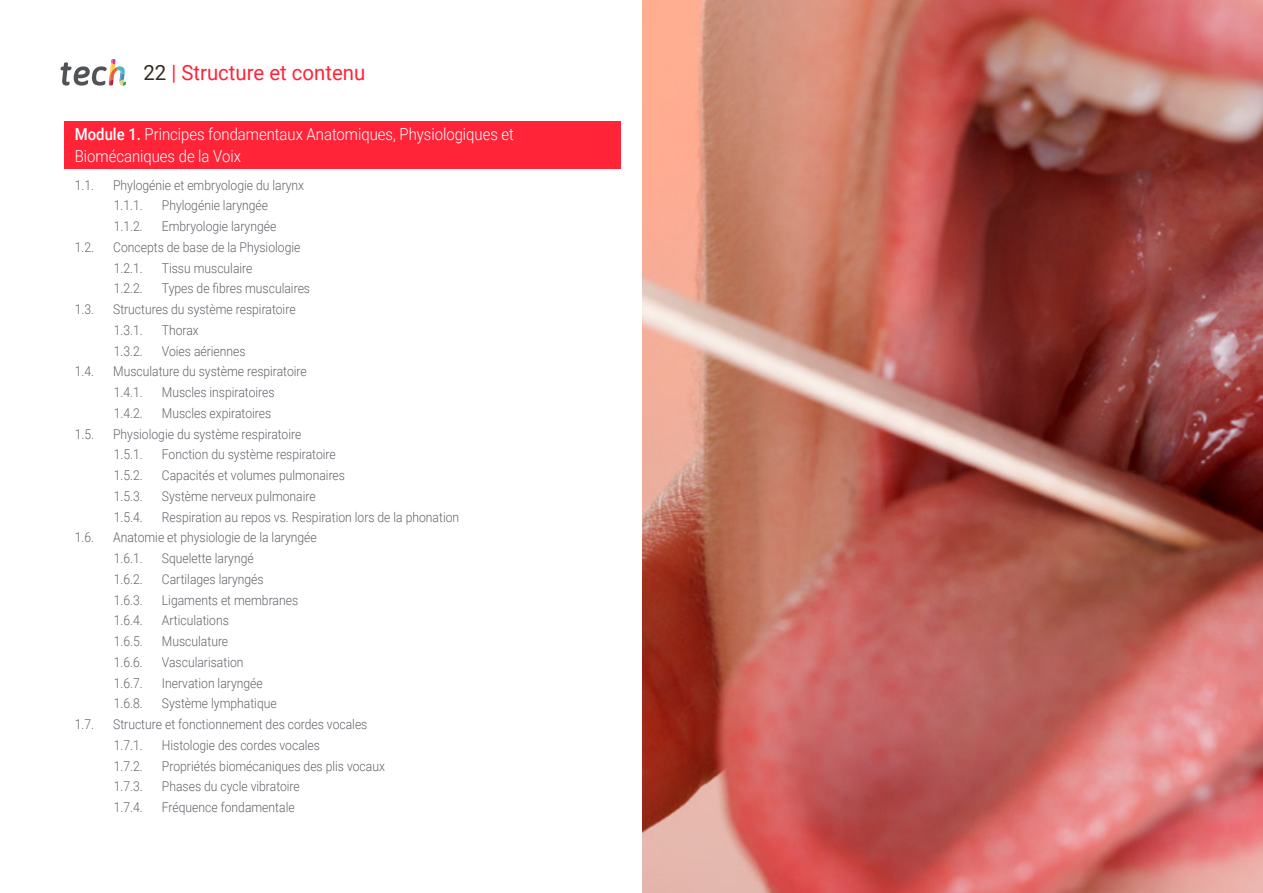
<style>
.page{position:relative;width:1263px;height:893px;background:#fff}
.page>*{position:absolute;margin:0;border:0;box-sizing:border-box;transform-origin:0 0}
.t1{font:21px "Roboto";color:#ff2438}
.t2{font:300 16.5px/22.5px "Roboto";color:#fff;scale:.9 1}
.t3{font:300 13.5px/20.7px "Roboto";color:#61646a;scale:.9 1}
.s1{color:#312e20}
.s2{font-weight:500}
</style>
<div class="page">
<img style="left:642px;top:0;width:621px;height:893px">
<svg style="left:61px;top:59px;width:65px;height:27px"></svg>
<div style="left:64px;top:121px;width:557px;height:48px;background:#ff2438"></div>
<h1 class="t1" style="left:144px;top:57px;width:223px"><span class="s1">22</span> | Structure et contenu</h1>
<p class="t2" style="left:75px;top:122px;width:489px"><span class="s2">Module 1.</span> Principes fondamentaux Anatomiques, Physiologiques et<br>Biomécaniques de la Voix</p>
<p class="t3" style="left:75px;top:174px;width:23px">1.1.</p>
<p class="t3" style="left:113px;top:174px;width:214px">Phylogénie et embryologie du larynx<br>1.1.1.</p>
<p class="t3" style="left:162px;top:195px;width:120px">Phylogénie laryngée</p>
<p class="t3" style="left:114px;top:215px;width:34px">1.1.2.</p>
<p class="t3" style="left:162px;top:215px;width:129px">Embryologie laryngée</p>
<p class="t3" style="left:75px;top:236px;width:23px">1.2.</p>
<p class="t3" style="left:113px;top:236px;width:210px">Concepts de base de la Physiologie<br>1.2.1.</p>
<p class="t3" style="left:162px;top:257px;width:102px">Tissu musculaire</p>
<p class="t3" style="left:114px;top:278px;width:34px">1.2.2.</p>
<p class="t3" style="left:162px;top:278px;width:166px">Types de fibres musculaires</p>
<p class="t3" style="left:75px;top:298px;width:23px">1.3.</p>
<p class="t3" style="left:113px;top:298px;width:204px">Structures du système respiratoire<br>1.3.1.</p>
<p class="t3" style="left:162px;top:319px;width:43px">Thorax</p>
<p class="t3" style="left:114px;top:340px;width:34px">1.3.2.</p>
<p class="t3" style="left:162px;top:340px;width:95px">Voies aériennes</p>
<p class="t3" style="left:75px;top:361px;width:23px">1.4.</p>
<p class="t3" style="left:113px;top:361px;width:217px">Musculature du système respiratoire<br>1.4.1.</p>
<p class="t3" style="left:162px;top:381px;width:127px">Muscles inspiratoires</p>
<p class="t3" style="left:114px;top:402px;width:34px">1.4.2.</p>
<p class="t3" style="left:162px;top:402px;width:123px">Muscles expiratoires</p>
<p class="t3" style="left:75px;top:423px;width:23px">1.5.</p>
<p class="t3" style="left:113px;top:423px;width:211px">Physiologie du système respiratoire<br>1.5.1.</p>
<p class="t3" style="left:162px;top:444px;width:195px">Fonction du système respiratoire</p>
<p class="t3" style="left:114px;top:464px;width:34px">1.5.2.</p>
<p class="t3" style="left:162px;top:464px;width:205px">Capacités et volumes pulmonaires</p>
<p class="t3" style="left:114px;top:485px;width:34px">1.5.3.</p>
<p class="t3" style="left:162px;top:485px;width:172px">Système nerveux pulmonaire</p>
<p class="t3" style="left:114px;top:506px;width:34px">1.5.4.</p>
<p class="t3" style="left:162px;top:506px;width:332px">Respiration au repos vs. Respiration lors de la phonation</p>
<p class="t3" style="left:75px;top:527px;width:23px">1.6.</p>
<p class="t3" style="left:113px;top:527px;width:228px">Anatomie et physiologie de la laryngée<br>1.6.1.</p>
<p class="t3" style="left:162px;top:547px;width:104px">Squelette laryngé</p>
<p class="t3" style="left:114px;top:568px;width:34px">1.6.2.</p>
<p class="t3" style="left:162px;top:568px;width:115px">Cartilages laryngés</p>
<p class="t3" style="left:114px;top:589px;width:34px">1.6.3.</p>
<p class="t3" style="left:162px;top:589px;width:153px">Ligaments et membranes</p>
<p class="t3" style="left:114px;top:610px;width:34px">1.6.4.</p>
<p class="t3" style="left:162px;top:610px;width:76px">Articulations</p>
<p class="t3" style="left:114px;top:630px;width:34px">1.6.5.</p>
<p class="t3" style="left:162px;top:630px;width:75px">Musculature</p>
<p class="t3" style="left:114px;top:651px;width:34px">1.6.6.</p>
<p class="t3" style="left:162px;top:651px;width:92px">Vascularisation</p>
<p class="t3" style="left:114px;top:672px;width:34px">1.6.7.</p>
<p class="t3" style="left:162px;top:672px;width:114px">Inervation laryngée</p>
<p class="t3" style="left:114px;top:693px;width:34px">1.6.8.</p>
<p class="t3" style="left:162px;top:693px;width:129px">Système lymphatique</p>
<p class="t3" style="left:75px;top:713px;width:23px">1.7.</p>
<p class="t3" style="left:113px;top:713px;width:284px">Structure et fonctionnement des cordes vocales<br>1.7.1.</p>
<p class="t3" style="left:162px;top:734px;width:177px">Histologie des cordes vocales</p>
<p class="t3" style="left:114px;top:755px;width:34px">1.7.2.</p>
<p class="t3" style="left:162px;top:755px;width:249px">Propriétés biomécaniques des plis vocaux</p>
<p class="t3" style="left:114px;top:776px;width:34px">1.7.3.</p>
<p class="t3" style="left:162px;top:776px;width:155px">Phases du cycle vibratoire</p>
<p class="t3" style="left:114px;top:796px;width:34px">1.7.4.</p>
<p class="t3" style="left:162px;top:796px;width:149px">Fréquence fondamentale</p>
</div>
